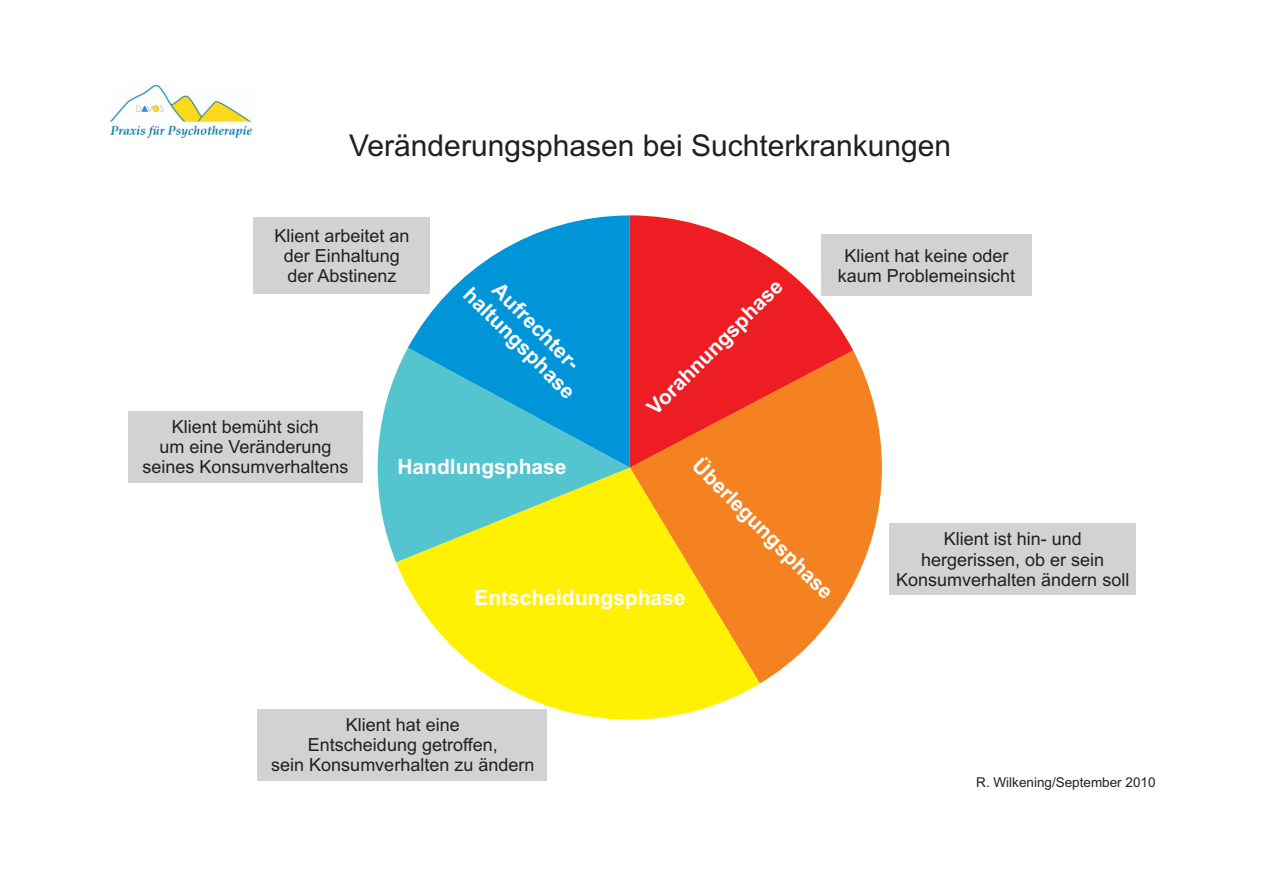
<style>
.page{position:relative;width:1263px;height:893px;background:#fff}
.page>*{position:absolute;margin:0;border:0;box-sizing:border-box;transform-origin:0 0}
.t1{font:30px "Arial";color:#231f20}
.t2{font:700 21px "Arial";color:#fff}
.t3{font:18px/20.1px "Arial";color:#231f20;text-align:center}
.t4{font:13.5px "Arial";color:#231f20}
</style>
<div class="page">
<img style="left:110px;top:85px;width:142px;height:53px">
<div style="left:128px;top:411px;width:234px;height:71px;background:#d1d2d4"></div>
<svg style="left:760px;top:350px;width:122px;height:334px;fill:#f58220"></svg>
<svg style="left:630px;top:215px;width:223px;height:253px;background:#f1513d"></svg>
<svg style="left:396px;top:468px;width:364px;height:252px;background:#fcdc2d"></svg>
<svg style="left:378px;top:348px;width:252px;height:214px;background:#a5da81"></svg>
<svg style="left:408px;top:215px;width:222px;height:253px;background:#35aedb"></svg>
<div style="left:257px;top:709px;width:290px;height:72px;background:#d1d2d4"></div>
<div style="left:253px;top:218px;width:176px;height:76px;background:#d1d2d4"></div>
<div style="left:889px;top:524px;width:246px;height:71px;background:#d1d2d4"></div>
<div style="left:821px;top:234px;width:211px;height:62px;background:#d1d2d4"></div>
<h1 class="t1" style="left:349px;top:134px;width:604px">Veränderungsphasen bei Suchterkrankungen</h1>
<p class="t3" style="left:274px;top:227px;width:137px">Klient arbeitet an der Einhaltung der Abstinenz</p>
<p class="t3" style="left:838px;top:247px;width:179px">Klient hat keine oder kaum Problemeinsicht</p>
<p class="t2" style="left:645px;top:405px;width:183px;rotate:-45deg">Vorahnungsphase</p>
<p class="t2" style="left:702px;top:456px;width:191px;rotate:45deg">Überlegungsphase</p>
<p class="t2" style="left:502px;top:280px;width:118px;rotate:45deg">Aufrechter-</p>
<p class="t2" style="left:473px;top:285px;width:150px;rotate:45deg">haltungsphase</p>
<p class="t3" style="left:142px;top:418px;width:208px">Klient bemüht sich<br>um eine Veränderung seines Konsumverhaltens</p>
<p class="t2" style="left:397px;top:459px;width:171px">Handlungsphase</p>
<p class="t3" style="left:896px;top:531px;width:235px">Klient ist hin- und hergerissen, ob er sein<br>Konsumverhalten ändern soll</p>
<p class="t2" style="left:474px;top:589px;width:213px">Entscheidungsphase</p>
<p class="t3" style="left:271px;top:716px;width:265px">Klient hat eine<br>Entscheidung getroffen,<br>sein Konsumverhalten zu ändern</p>
<p class="t4" style="left:976px;top:777px;width:181px">R. Wilkening/September 2010</p>
</div>
